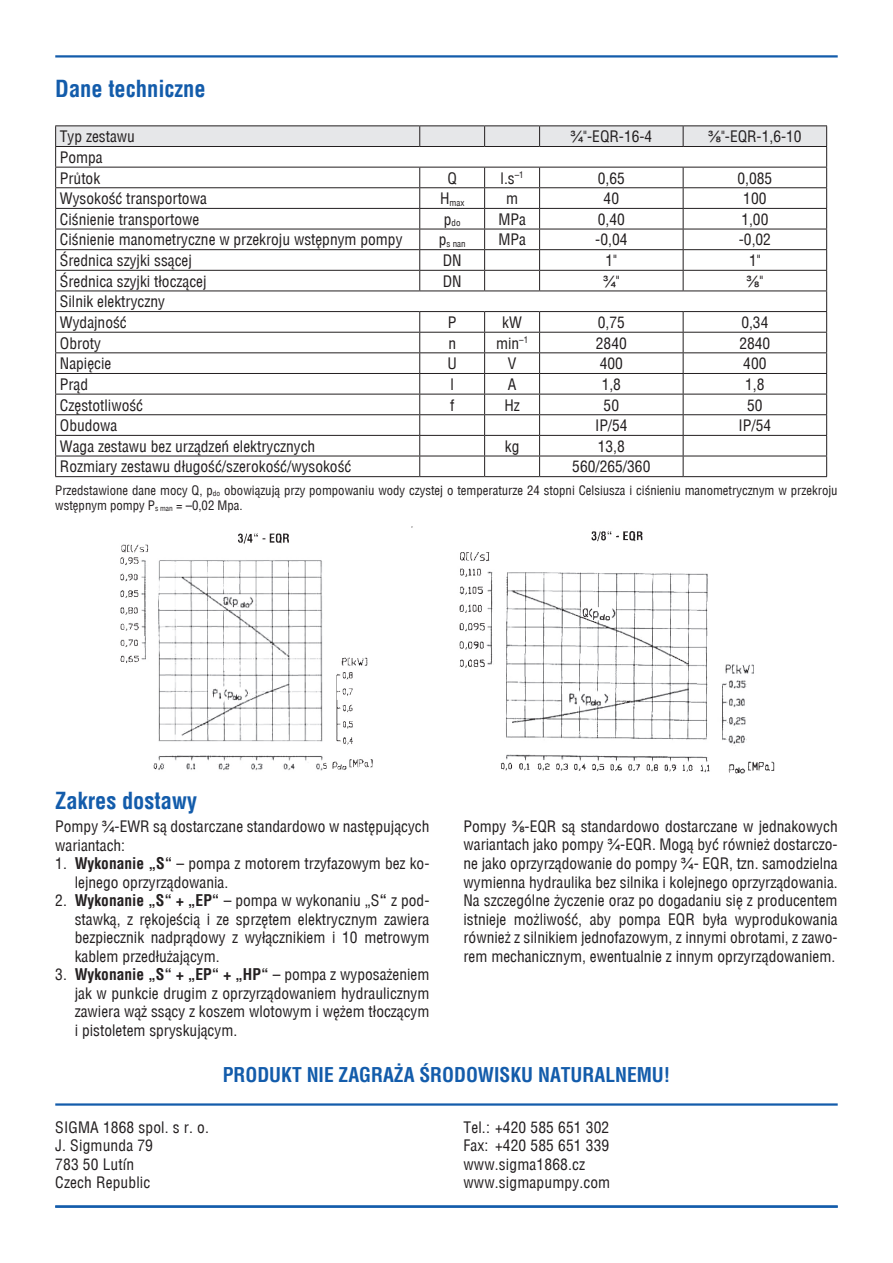
<style>
.page{position:relative;width:893px;height:1263px;background:#fff}
.page>*{position:absolute;margin:0;border:0;box-sizing:border-box;transform-origin:0 0}
._03{font:700 22.5px "Switzerland Condensed";color:#135cab}
.text{font:700 19.5px "Switzerland Condensed";color:#135cab}
.text-2{font:15.45px/18.6px "Switzerland Condensed";color:#231f20}
.text-3{font:15.45px "Arial";color:#231f20}
.popiska{font:12.75px/15.3px "Switzerland Condensed";color:#231f20}
.text-4{font:9px "Switzerland Condensed";color:#231f20}
.s1{font-family:"Arial"}
.s2{font-family:"Switzerland Condensed"}
.s3{font-weight:700}
</style>
<div class="page">
<hr style="left:55px;top:55px;width:783px;height:3px;background:#135cab">
<hr style="left:55px;top:1103px;width:783px;height:3px;background:#135cab">
<hr style="left:55px;top:1205px;width:783px;height:3px;background:#135cab">
<hr style="left:55px;top:125px;width:365px;height:1px;background:#231f20">
<hr style="left:420px;top:125px;width:65px;height:1px;background:#231f20">
<hr style="left:485px;top:125px;width:55px;height:1px;background:#231f20">
<hr style="left:540px;top:125px;width:143px;height:1px;background:#231f20">
<hr style="left:683px;top:125px;width:144px;height:1px;background:#231f20">
<svg style="left:55px;top:126px;width:772px;height:350px"></svg>
<hr style="left:55px;top:476px;width:365px;height:1px;background:#231f20">
<hr style="left:420px;top:476px;width:65px;height:1px;background:#231f20">
<hr style="left:485px;top:476px;width:55px;height:1px;background:#231f20">
<hr style="left:540px;top:476px;width:143px;height:1px;background:#231f20">
<hr style="left:683px;top:476px;width:144px;height:1px;background:#231f20">
<img style="left:120px;top:527px;width:655px;height:247px">
<p class="_03" style="left:55px;top:75px;width:152px">Dane techniczne</p>
<p class="text-2" style="left:60px;top:127px;width:77px">Typ zestawu</p>
<p class="text-2" style="left:570px;top:127px;width:83px"><span class="s1">¾</span>"-EQR-16-4</p>
<p class="text-2" style="left:708px;top:127px;width:95px"><span class="s1">⅜</span>"-EQR-1,6-10</p>
<p class="text-2" style="left:60px;top:148px;width:44px">Pompa</p>
<p class="text-2" style="left:60px;top:169px;width:42px">Průtok</p>
<p class="text-2" style="left:447px;top:169px;width:11px">Q</p>
<p class="text-2" style="left:501px;top:169px;width:25px">l.s<sup>–1</sup></p>
<p class="text-2" style="left:598px;top:169px;width:29px">0,65</p>
<p class="text-2" style="left:737px;top:169px;width:36px">0,085</p>
<p class="text-2" style="left:60px;top:189px;width:148px">Wysokość transportowa</p>
<p class="text-4" style="left:440px;top:197px;width:26px"><sup>H</sup>max</p>
<p class="text-2" style="left:506px;top:189px;width:14px">m</p>
<p class="text-2" style="left:604px;top:189px;width:17px">40</p>
<p class="text-2" style="left:743px;top:189px;width:25px">100</p>
<p class="text-2" style="left:60px;top:210px;width:141px">Ciśnienie transportowe</p>
<p class="text-4" style="left:444px;top:218px;width:18px"><sup>p</sup>do</p>
<p class="text-2" style="left:498px;top:210px;width:29px">MPa</p>
<p class="text-2" style="left:598px;top:210px;width:29px">0,40</p>
<p class="text-2" style="left:741px;top:210px;width:29px">1,00</p>
<p class="text-2" style="left:60px;top:230px;width:344px">Ciśnienie manometryczne w przekroju wstępnym pompy</p>
<p class="text-4" style="left:439px;top:238px;width:28px"><sup>p</sup>s nan</p>
<p class="text-2" style="left:498px;top:230px;width:29px">MPa</p>
<p class="text-2" style="left:595px;top:230px;width:34px">-0,04</p>
<p class="text-2" style="left:739px;top:230px;width:34px">-0,02</p>
<p class="text-2" style="left:60px;top:251px;width:133px">Średnica szyjki ssącej</p>
<p class="text-2" style="left:443px;top:251px;width:20px">DN</p>
<p class="text-2" style="left:606px;top:251px;width:13px">1"</p>
<p class="text-2" style="left:749px;top:251px;width:13px">1"</p>
<p class="text-2" style="left:60px;top:272px;width:148px">Średnica szyjki tłoczącej</p>
<p class="text-2" style="left:443px;top:272px;width:20px">DN</p>
<p class="text-3" style="left:603px;top:271px;width:18px">¾<span class="s2">"</span></p>
<p class="text-3" style="left:746px;top:271px;width:18px">⅜<span class="s2">"</span></p>
<p class="text-2" style="left:60px;top:292px;width:107px">Silnik elektryczny</p>
<p class="text-2" style="left:60px;top:313px;width:68px">Wydajność</p>
<p class="text-2" style="left:448px;top:313px;width:10px">P</p>
<p class="text-2" style="left:502px;top:313px;width:21px">kW</p>
<p class="text-2" style="left:598px;top:313px;width:29px">0,75</p>
<p class="text-2" style="left:741px;top:313px;width:29px">0,34</p>
<p class="text-2" style="left:60px;top:334px;width:43px">Obroty</p>
<p class="text-2" style="left:448px;top:334px;width:9px">n</p>
<p class="text-2" style="left:496px;top:334px;width:34px">min<sup>–1</sup></p>
<p class="text-2" style="left:596px;top:334px;width:32px">2840</p>
<p class="text-2" style="left:739px;top:334px;width:32px">2840</p>
<p class="text-2" style="left:60px;top:354px;width:53px">Napięcie</p>
<p class="text-2" style="left:447px;top:354px;width:11px">U</p>
<p class="text-2" style="left:508px;top:354px;width:10px">V</p>
<p class="text-2" style="left:600px;top:354px;width:25px">400</p>
<p class="text-2" style="left:743px;top:354px;width:25px">400</p>
<p class="text-2" style="left:60px;top:375px;width:30px">Prąd</p>
<p class="text-2" style="left:450px;top:375px;width:5px">l</p>
<p class="text-2" style="left:508px;top:375px;width:10px">A</p>
<p class="text-2" style="left:602px;top:375px;width:21px">1,8</p>
<p class="text-2" style="left:745px;top:375px;width:21px">1,8</p>
<p class="text-2" style="left:60px;top:396px;width:85px">Częstotliwość</p>
<p class="text-2" style="left:450px;top:396px;width:6px">f</p>
<p class="text-2" style="left:504px;top:396px;width:17px">Hz</p>
<p class="text-2" style="left:604px;top:396px;width:17px">50</p>
<p class="text-2" style="left:747px;top:396px;width:17px">50</p>
<p class="text-2" style="left:60px;top:416px;width:59px">Obudowa</p>
<p class="text-2" style="left:595px;top:416px;width:34px">I P/54</p>
<p class="text-2" style="left:739px;top:416px;width:34px">I P/54</p>
<p class="text-2" style="left:60px;top:437px;width:257px">Waga zestawu bez urządzeń elektrycznych</p>
<p class="text-2" style="left:505px;top:437px;width:16px">kg</p>
<p class="text-2" style="left:598px;top:437px;width:29px">13,8</p>
<p class="text-2" style="left:60px;top:457px;width:293px">Rozmiary zestawu długość/szerokość/wysokość</p>
<p class="text-2" style="left:572px;top:457px;width:80px">560/265/360</p>
<p class="popiska" style="left:55px;top:482px;width:784px">Przedstawione dane mocy Q, p<sub>do</sub> obowiązują przy pompowaniu wody czystej o temperaturze 24 stopni Celsiusza i ciśnieniu manometrycznym w przekroju wstępnym pompy P<sub>s</sub> <sub>man</sub> = –0,02 Mpa.</p>
<p class="_03" style="left:55px;top:787px;width:143px">Zakres dostawy</p>
<p class="text-2" style="left:55px;top:817px;width:376px">Pompy <span class="s1">¾</span>-EWR są dostarczane standardowo w następujących wariantach:</p>
<p class="text-2" style="left:75px;top:854px;width:356px;text-indent:-20px">1. <span class="s3">Wykonanie „S“</span> – pompa z motorem trzyfazowym bez ko&shy;lejnego oprzyrządowania.</p>
<p class="text-2" style="left:75px;top:891px;width:356px;text-align:justify;text-indent:-20px">2. <span class="s3">Wykonanie „S“ + „EP“</span> – pompa w wykonaniu „S<span class="s3">“</span> z pod&shy;stawką, z rękojeścią i ze sprzętem elektrycznym zawiera bezpiecznik nadprądowy z wyłącznikiem i 10 metrowym kablem przedłużającym.</p>
<p class="text-2" style="left:75px;top:965px;width:356px;text-align:justify;text-indent:-20px">3. <span class="s3">Wykonanie „S“ + „EP“ + „HP“</span> – pompa z wyposażeniem jak w punkcie drugim z oprzyrządowaniem hydraulicznym zawiera wąż ssący z koszem wlotowym i wężem tłoczącym i pistoletem spryskującym.</p>
<p class="text-2" style="left:463px;top:817px;width:376px;text-align:justify">Pompy <span class="s1">⅜</span>-EQR są standardowo dostarczane w jednakowych wariantach jako pompy <span class="s1">¾</span>-EQR. Mogą być również dostarczo&shy;ne jako oprzyrządowanie do pompy <span class="s1">¾</span>- EQR, tzn. samodzielna wymienna hydraulika bez silnika i kolejnego oprzyrządowania.</p>
<p class="text-2" style="left:463px;top:891px;width:376px;text-align:justify">Na szczególne życzenie oraz po dogadaniu się z producentem istnieje możliwość, aby pompa EQR była wyprodukowania również z silnikiem jednofazowym, z innymi obrotami, z zawo&shy;rem mechanicznym, ewentualnie z innym oprzyrządowaniem.</p>
<p class="text-2" style="left:55px;top:1118px;width:24px">Sigma</p>
<p class="text-2" style="left:103px;top:1118px;width:108px">1868 spol. s r. o.</p>
<p class="text-2" style="left:55px;top:1136px;width:99px">J. Sigmunda 79<br>783 50 Lutín</p>
<p class="text-2" style="left:55px;top:1173px;width:97px">Czech Republic</p>
<p class="text" style="left:223px;top:1063px;width:449px">PRODUKT NIE ZAGRAŻA ŚRODOWISKU NATURALNEMU!</p>
<p class="text-2" style="left:463px;top:1118px;width:147px">Tel.: +420 585 651 302<br>Fax: +420 585 651 339</p>
<p class="text-2" style="left:463px;top:1155px;width:123px">www.sigma1868.cz</p>
<p class="text-2" style="left:463px;top:1173px;width:148px">www.sigmapumpy.com</p>
</div>
